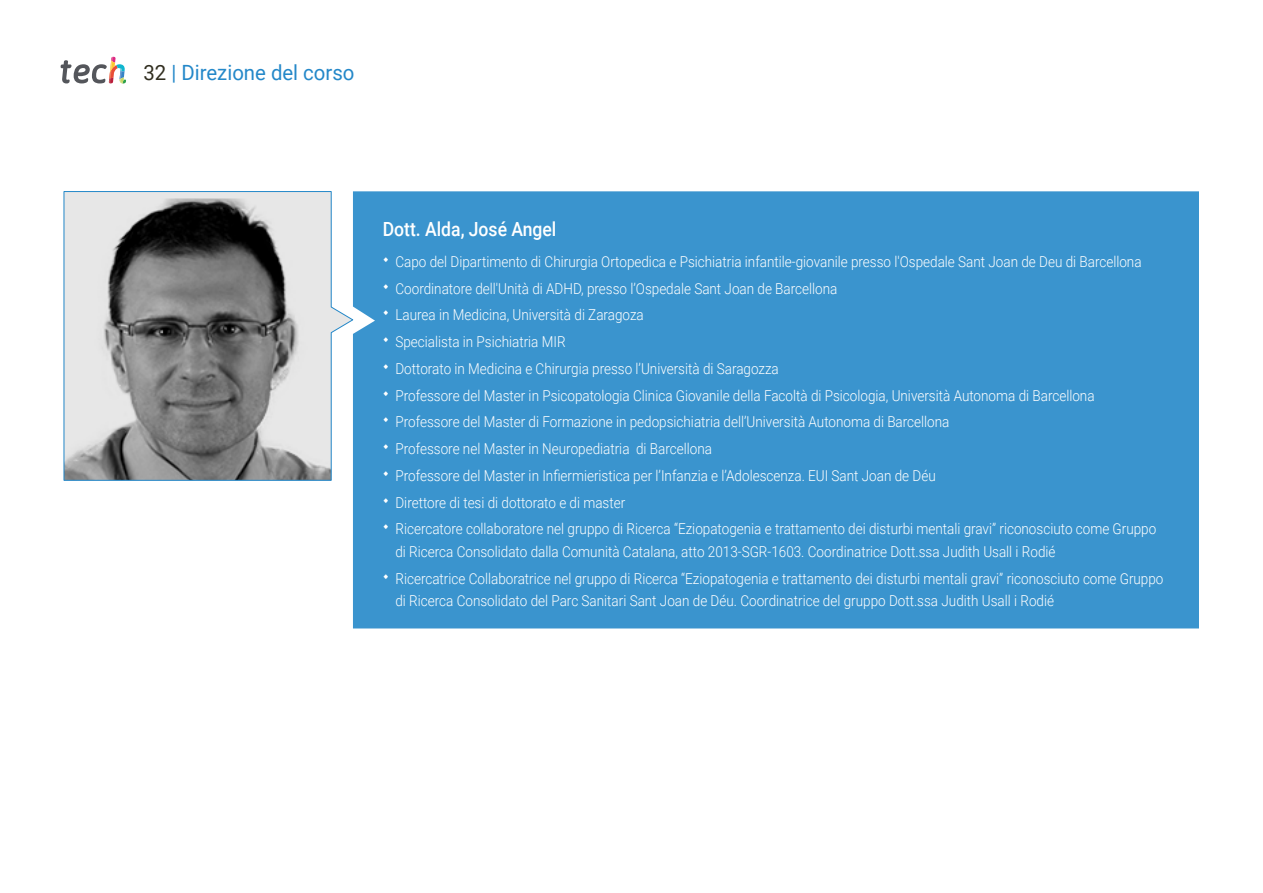
<style>
.page{position:relative;width:1263px;height:893px;background:#fff}
.page>*{position:absolute;margin:0;border:0;box-sizing:border-box;transform-origin:0 0}
.t1{font:21px "Roboto";color:#2488c9}
.t2{font:500 19.5px "Roboto";color:#fff;scale:.9 1}
.t3{font:300 15px/26.7px "Roboto";color:#fff;scale:.9 1}
.s1{color:#312e20}
</style>
<div class="page">
<svg style="left:61px;top:57px;width:65px;height:27px"></svg>
<div style="left:353px;top:191px;width:846px;height:437px;background:#3a94ce"></div>
<svg style="left:64px;top:191px;width:289px;height:290px;background:#a0a1a2"></svg>
<svg style="left:384px;top:257px;width:4px;height:5px"></svg>
<svg style="left:384px;top:284px;width:4px;height:5px"></svg>
<svg style="left:384px;top:310px;width:4px;height:5px"></svg>
<svg style="left:384px;top:337px;width:4px;height:5px"></svg>
<svg style="left:384px;top:364px;width:4px;height:5px"></svg>
<svg style="left:384px;top:391px;width:4px;height:5px"></svg>
<svg style="left:384px;top:417px;width:4px;height:5px"></svg>
<svg style="left:384px;top:444px;width:4px;height:5px"></svg>
<svg style="left:384px;top:471px;width:4px;height:5px"></svg>
<svg style="left:384px;top:498px;width:4px;height:5px"></svg>
<svg style="left:384px;top:524px;width:4px;height:5px"></svg>
<svg style="left:384px;top:574px;width:4px;height:5px"></svg>
<h1 class="t1" style="left:144px;top:57px;width:213px"><span class="s1">32</span> | Direzione del corso</h1>
<h2 class="t2" style="left:383px;top:215px;width:194px">Dott. Alda, José Angel</h2>
<p class="t3" style="left:395px;top:247px;width:847px">Capo del Dipartimento di Chirurgia Ortopedica e Psichiatria infantile-giovanile presso l'Ospedale Sant Joan de Deu di Barcellona Coordinatore dell'Unità di ADHD, presso l’Ospedale Sant Joan de Barcellona<br>Laurea in Medicina, Università di Zaragoza<br>Specialista in Psichiatria MIR<br>Dottorato in Medicina e Chirurgia presso l’Università di Saragozza<br>Professore del Master in Psicopatologia Clinica Giovanile della Facoltà di Psicologia, Università Autonoma di Barcellona Professore del Master di Formazione in pedopsichiatria dell’Università Autonoma di Barcellona<br>Professore nel Master in Neuropediatria di Barcellona<br>Professore del Master in Infiermieristica per l’Infanzia e l’Adolescenza. EUI Sant Joan de Déu<br>Direttore di tesi di dottorato e di master<br>Ricercatore collaboratore nel gruppo di Ricerca “Eziopatogenia e trattamento dei disturbi mentali gravi” riconosciuto come Gruppo</p>
<p class="t3" style="left:395px;top:538px;width:855px">di Ricerca Consolidato dalla Comunità Catalana, atto 2013-SGR-1603. Coordinatrice Dott.ssa Judith Usall i Rodié<br>Ricercatrice Collaboratrice nel gruppo di Ricerca “Eziopatogenia e trattamento dei disturbi mentali gravi” riconosciuto come Gruppo</p>
<p class="t3" style="left:395px;top:587px;width:733px">di Ricerca Consolidato del Parc Sanitari Sant Joan de Déu. Coordinatrice del gruppo Dott.ssa Judith Usall i Rodié</p>
</div>
